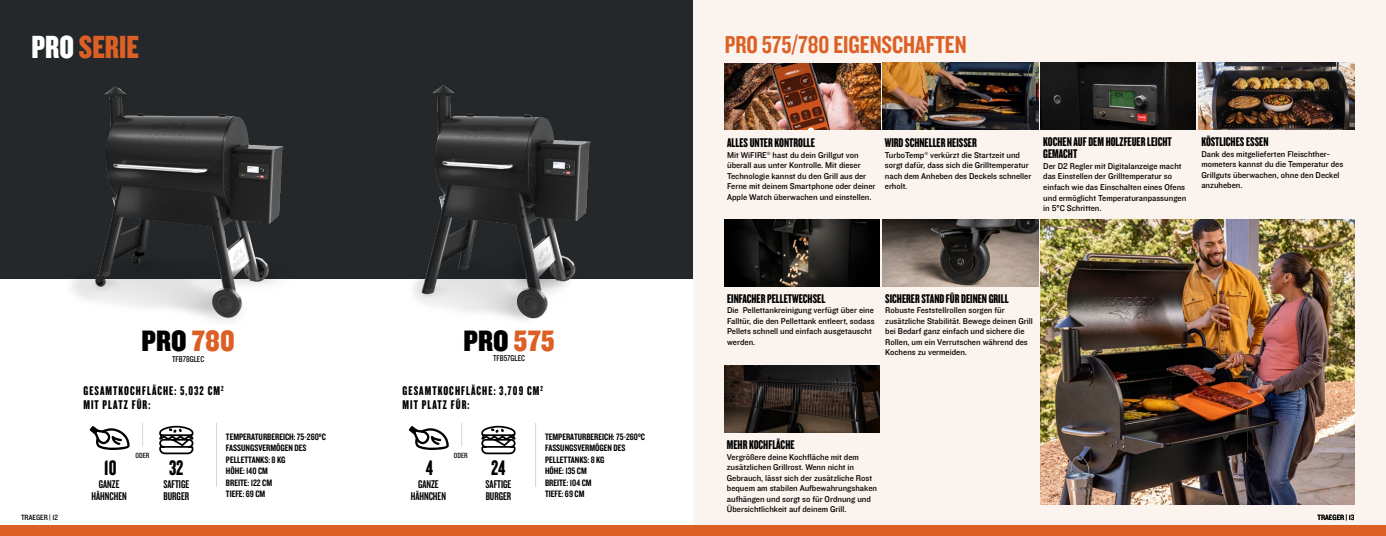
<style>
.page{position:relative;width:1386px;height:536px;background:#fff}
.page>*{position:absolute;margin:0;border:0;box-sizing:border-box;transform-origin:0 0}
.t1{font:33.25px "Knockout 69 Full Liteweight";color:#dc6026}
.t2{font:30.62px "Knockout 70 Full Welterwt";color:#000}
.t3{font:25.38px "Knockout 49 Liteweight";color:#dc6026}
.t4{font:21.88px "Knockout 68 Full Featherwt";color:#000}
.t5{font:13.12px/12.2px "Knockout 68 Full Featherwt";color:#000}
.t6{font:13.12px/14px "Knockout 68 Full Featherwt";letter-spacing:.08em;color:#000}
.t7{font:11.64px/11.4px "Knockout 48 Featherweight";color:#000;text-align:center}
.t8{font:9.62px/11.5px "Knockout 49 Liteweight";color:#000}
.t9{font:8.75px/10.5px "Knockout 31 Junior Middlewt";color:#000}
.t10{font:8.75px "Knockout 29 Junior Ltweight";color:#000}
.t11{font:7.88px "Knockout 30 Junior Welterwt";color:#000}
.t12{font:7.79px "Knockout 29 Junior Ltweight";color:#000}
.s1{color:#fff}
.s2{color:#dc6026}
</style>
<div class="page">
<div style="left:0;top:0;width:693px;height:279px;background:#24282a"></div>
<div style="left:693px;top:0;width:693px;height:525px;background:#faf3ee"></div>
<div style="left:0;top:525px;width:702px;height:11px;background:#dc6026"></div>
<svg style="left:461px;top:423px;width:1px;height:23px"></svg>
<svg style="left:142px;top:423px;width:1px;height:23px"></svg>
<hr style="left:535px;top:423px;width:1px;height:64px;background:#000">
<hr style="left:216px;top:423px;width:1px;height:64px;background:#000">
<svg style="left:409px;top:426px;width:40px;height:24px"></svg>
<svg style="left:90px;top:426px;width:40px;height:24px"></svg>
<div style="left:684px;top:525px;width:702px;height:11px;background:#dc6026"></div>
<img style="left:71px;top:86px;width:212px;height:236px">
<img style="left:413px;top:85px;width:178px;height:235px">
<svg style="left:481px;top:425px;width:35px;height:30px"></svg>
<svg style="left:159px;top:425px;width:35px;height:30px"></svg>
<img style="left:724px;top:63px;width:156px;height:67px">
<img style="left:1041px;top:62px;width:155px;height:68px">
<img style="left:883px;top:63px;width:155px;height:67px">
<img style="left:1199px;top:62px;width:155px;height:68px">
<img style="left:724px;top:219px;width:155px;height:67px">
<img style="left:883px;top:219px;width:155px;height:67px">
<img style="left:724px;top:365px;width:156px;height:67px">
<img style="left:1041px;top:219px;width:313px;height:285px">
<h1 class="t1" style="left:32px;top:26px;width:109px"><span class="s1">PRO</span> SERIE</h1>
<h2 class="t2" style="left:141px;top:321px;width:95px">PRO <span class="s2">780</span></h2>
<p class="t10" style="left:172px;top:353px;width:34px">TFB78GLEC</p>
<h3 class="t6" style="left:83px;top:383px;width:142px">GESAMTKOCHFLÄCHE: 5,032 CM<sup>2<br></sup>MIT PLATZ FÜR:</h3>
<h2 class="t2" style="left:463px;top:320px;width:93px">PRO <span class="s2">575</span></h2>
<p class="t10" style="left:493px;top:352px;width:33px">TFB57GLEC</p>
<h3 class="t6" style="left:403px;top:383px;width:142px">GESAMTKOCHFLÄCHE: 3,709 CM<sup>2<br></sup>MIT PLATZ FÜR:</h3>
<p class="t11" style="left:21px;top:511px;width:38px">TRAEGER | 12</p>
<p class="t8" style="left:226px;top:430px;width:101px">TEMPERATURBEREICH: 75-260ºC<br>FASSUNGSVERMÖGEN DES<br>PELLETTANKS: 8 KG<br>HÖHE: 140 CM<br>BREITE: 122 CM<br>TIEFE: 69 CM</p>
<p class="t12" style="left:136px;top:450px;width:15px">ODER</p>
<p class="t12" style="left:454px;top:450px;width:15px">ODER</p>
<h3 class="t4" style="left:104px;top:454px;width:14px">10</h3>
<h3 class="t4" style="left:169px;top:454px;width:16px">32</h3>
<h3 class="t4" style="left:426px;top:454px;width:9px">4</h3>
<h3 class="t4" style="left:491px;top:454px;width:16px">24</h3>
<h3 class="t7" style="left:92px;top:478px;width:37px">GANZE<br>HÄHNCHEN</h3>
<h3 class="t7" style="left:486px;top:478px;width:27px;text-align:left">SAFTIGE<br>BURGER</h3>
<h3 class="t7" style="left:163px;top:478px;width:27px;text-align:left">SAFTIGE<br>BURGER</h3>
<h3 class="t7" style="left:411px;top:478px;width:37px">GANZE<br>HÄHNCHEN</h3>
<p class="t8" style="left:545px;top:430px;width:101px">TEMPERATURBEREICH: 75-260ºC<br>FASSUNGSVERMÖGEN DES<br>PELLETTANKS: 8 KG<br>HÖHE: 135 CM<br>BREITE: 104 CM<br>TIEFE: 69 CM</p>
<h3 class="t3" style="left:725px;top:28px;width:243px">PRO 575/780 EIGENSCHAFTEN</h3>
<h3 class="t5" style="left:727px;top:136px;width:89px">ALLES UNTER KONTROLLE</h3>
<p class="t9" style="left:727px;top:149px;width:150px">Mit WiFIRE® hast du dein Grillgut von überall aus unter Kontrolle. Mit dieser Technologie kannst du den Grill aus der Ferne mit deinem Smartphone oder deiner Apple Watch überwachen und einstellen.</p>
<h3 class="t5" style="left:885px;top:136px;width:94px">WIRD SCHNELLER HEISSER</h3>
<p class="t9" style="left:885px;top:149px;width:148px">TurboTemp® verkürzt die Startzeit und sorgt dafür, dass sich die Grilltemperatur nach dem Anheben des Deckels schneller erholt.</p>
<h3 class="t5" style="left:1043px;top:135px;width:130px">KOCHEN AUF DEM HOLZFEUER LEICHT<br>GEMACHT</h3>
<p class="t9" style="left:1043px;top:160px;width:145px">Der D2 Regler mit Digitalanzeige macht das Einstellen der Grilltemperatur so einfach wie das Einschalten eines Ofens und ermöglicht Temperaturanpassungen in 5°C Schritten.</p>
<h3 class="t5" style="left:1201px;top:135px;width:69px">KÖSTLICHES ESSEN</h3>
<p class="t9" style="left:1201px;top:148px;width:143px">Dank des mitgelieferten Fleischther&shy;mometers kannst du die Temperatur des<br>Grillguts überwachen, ohne den Deckel anzuheben.</p>
<h3 class="t5" style="left:727px;top:292px;width:100px">EINFACHER PELLETWECHSEL</h3>
<p class="t9" style="left:727px;top:305px;width:149px">Die Pellettankreinigung verfügt über eine Falltür, die den Pellettank entleert, sodass Pellets schnell und einfach ausgetauscht werden.</p>
<h3 class="t5" style="left:885px;top:292px;width:125px">SICHERER STAND FÜR DEINEN GRILL</h3>
<p class="t9" style="left:885px;top:305px;width:149px">Robuste Feststellrollen sorgen für zusätzliche Stabilität. Bewege deinen Grill bei Bedarf ganz einfach und sichere die Rollen, um ein Verrutschen während des Kochens zu vermeiden.</p>
<h3 class="t5" style="left:727px;top:438px;width:69px">MEHR KOCHFLÄCHE</h3>
<p class="t9" style="left:727px;top:451px;width:152px">Vergrößere deine Kochfläche mit dem zusätzlichen Grillrost. Wenn nicht in Gebrauch, lässt sich der zusätzliche Rost bequem am stabilen Aufbewahrungshaken aufhängen und sorgt so für Ordnung und Übersichtlichkeit auf deinem Grill.</p>
<p class="t11" style="left:1318px;top:511px;width:38px">TRAEGER | 13</p>
</div>
